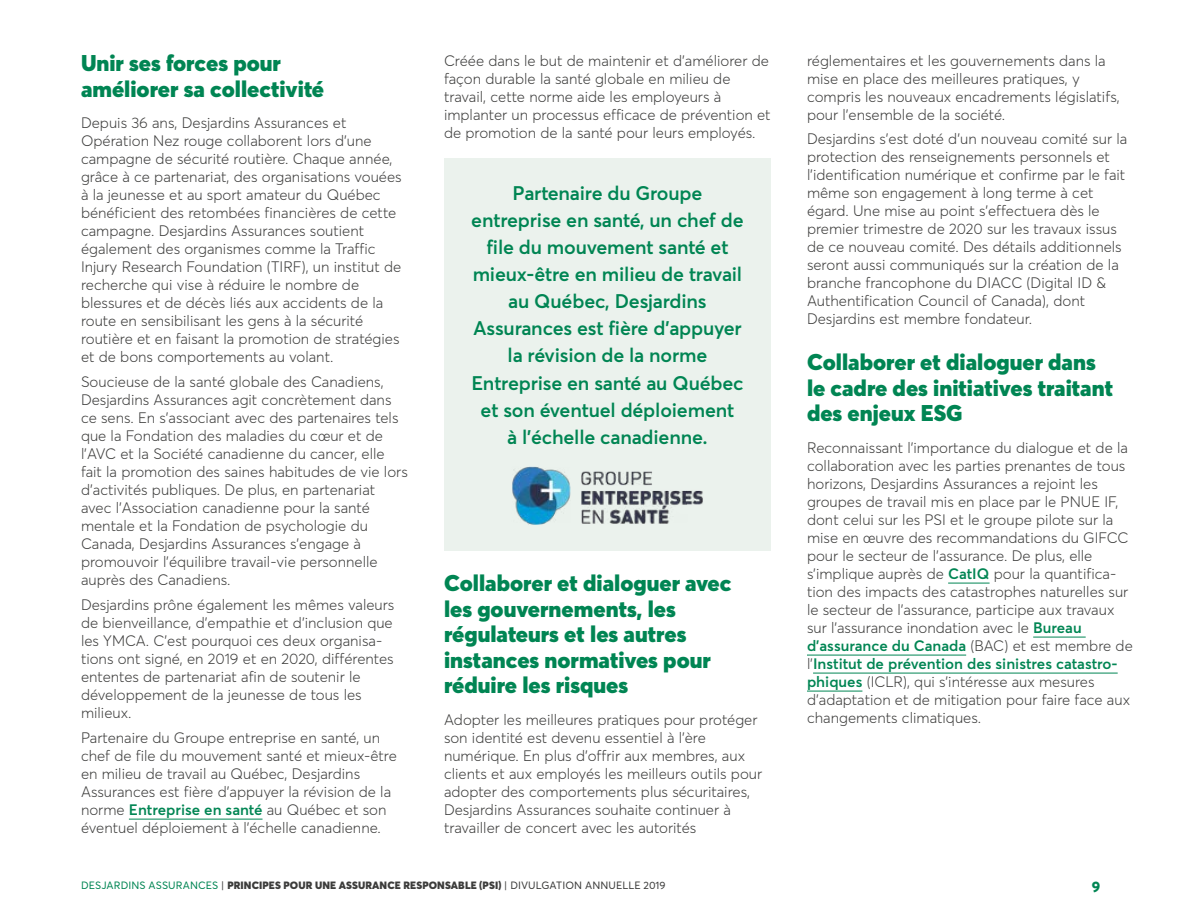
<style>
.page{position:relative;width:1188px;height:918px;background:#fff}
.page>*{position:absolute;margin:0;border:0;box-sizing:border-box;transform-origin:0 0}
.t1{font:900 22.5px/25.5px "Averta";color:#008553}
.t2{font:600 19.5px/27px "Averta";letter-spacing:-.01em;color:#008553;text-align:center}
.t3{font:300 15px/18px "Averta";color:#3c3c3b}
.t4{font:800 15px "Averta";color:#008553}
.t5{font:900 10.5px "Averta";letter-spacing:.01em;color:#3c3c3b}
.s1{font-weight:600;color:#008553}
.s2{font-weight:400;color:#008553}
.s3{font-weight:400}
</style>
<div class="page">
<hr style="left:129px;top:819px;width:134px;height:1px;background:#008553">
<hr style="left:948px;top:583px;width:42px;height:1px;background:#008553">
<hr style="left:1033px;top:637px;width:53px;height:1px;background:#008553">
<hr style="left:807px;top:655px;width:159px;height:1px;background:#008553">
<hr style="left:813px;top:673px;width:305px;height:1px;background:#008553">
<hr style="left:807px;top:691px;width:55px;height:1px;background:#008553">
<div style="left:444px;top:158px;width:327px;height:393px;background:#ebf2ed"></div>
<img style="left:512px;top:466px;width:191px;height:59px">
<h3 class="t1" style="left:81px;top:50px;width:245px">Unir ses forces pour améliorer sa collectivité</h3>
<p class="t3" style="left:81px;top:114px;width:322px">Depuis 36 ans, Desjardins Assurances et Opération Nez rouge collaborent lors d’une campagne de sécurité routière. Chaque année, grâce à ce partenariat, des organisations vouées à la jeunesse et au sport amateur du Québec bénéficient des retombées financières de cette campagne. Desjardins Assurances soutient également des organismes comme la Traffic Injury Research Foundation (TIRF), un institut de recherche qui vise à réduire le nombre de blessures et de décès liés aux accidents de la route en sensibilisant les gens à la sécurité routière et en faisant la promotion de stratégies et de bons comportements au volant.</p>
<p class="t3" style="left:81px;top:373px;width:328px">Soucieuse de la santé globale des Canadiens, Desjardins Assurances agit concrètement dans ce sens. En s’associant avec des partenaires tels que la Fondation des maladies du cœur et de l’AVC et la Société canadienne du cancer, elle fait la promotion des saines habitudes de vie lors d’activités publiques. De plus, en partenariat avec l’Association canadienne pour la santé mentale et la Fondation de psychologie du Canada, Desjardins Assurances s’engage à promouvoir l’équilibre travail-vie personnelle auprès des Canadiens.</p>
<p class="t3" style="left:81px;top:595px;width:315px">Desjardins prône également les mêmes valeurs de bienveillance, d’empathie et d’inclusion que les YMCA. C’est pourquoi ces deux organisa&shy;tions ont signé, en 2019 et en 2020, différentes ententes de partenariat afin de soutenir le développement de la jeunesse de tous les milieux.</p>
<p class="t3" style="left:81px;top:728px;width:318px">Partenaire du Groupe entreprise en santé, un chef de file du mouvement santé et mieux-être en milieu de travail au Québec, Desjardins Assurances est fière d’appuyer la révision de la norme <span class="s1">Entreprise en santé</span> au Québec et son éventuel déploiement à l’échelle canadienne.</p>
<p class="t3" style="left:444px;top:51px;width:328px">Créée dans le but de maintenir et d’améliorer de façon durable la santé globale en milieu de travail, cette norme aide les employeurs à implanter un processus efficace de prévention et de promotion de la santé pour leurs employés.</p>
<p class="t2" style="left:471px;top:180px;width:274px">Partenaire du Groupe entreprise en santé, un chef de file du mouvement santé et mieux-être en milieu de travail au Québec, Desjardins<br>Assurances est fière d’appuyer la révision de la norme<br>Entreprise en santé au Québec et son éventuel déploiement<br>à l’échelle canadienne.</p>
<h3 class="t1" style="left:444px;top:570px;width:289px">Collaborer et dialoguer avec les gouvernements, les régulateurs et les autres instances normatives pour réduire les risques</h3>
<p class="t3" style="left:444px;top:710px;width:320px">Adopter les meilleures pratiques pour protéger son identité est devenu essentiel à l’ère numérique. En plus d’offrir aux membres, aux clients et aux employés les meilleurs outils pour adopter des comportements plus sécuritaires, Desjardins Assurances souhaite continuer à travailler de concert avec les autorités</p>
<p class="t3" style="left:807px;top:51px;width:314px">réglementaires et les gouvernements dans la mise en place des meilleures pratiques, y compris les nouveaux encadrements législatifs, pour l’ensemble de la société.</p>
<p class="t3" style="left:807px;top:130px;width:322px">Desjardins s’est doté d’un nouveau comité sur la protection des renseignements personnels et l’identification numérique et confirme par le fait même son engagement à long terme à cet égard. Une mise au point s’effectuera dès le premier trimestre de 2020 sur les travaux issus de ce nouveau comité. Des détails additionnels seront aussi communiqués sur la création de la branche francophone du DIACC (Digital ID &amp; Authentification Council of Canada), dont Desjardins est membre fondateur.</p>
<h3 class="t1" style="left:807px;top:349px;width:308px">Collaborer et dialoguer dans le cadre des initiatives traitant des enjeux ESG</h3>
<p class="t3" style="left:807px;top:438px;width:327px">Reconnaissant l’importance du dialogue et de la collaboration avec les parties prenantes de tous horizons, Desjardins Assurances a rejoint les groupes de travail mis en place par le PNUE IF, dont celui sur les PSI et le groupe pilote sur la mise en œuvre des recommandations du GIFCC pour le secteur de l’assurance. De plus, elle s’implique auprès de <span class="s1">CatIQ</span> pour la quantifica&shy;tion des impacts des catastrophes naturelles sur le secteur de l’assurance, participe aux travaux sur l’assurance inondation avec le <span class="s1">Bureau d’assurance du Canada</span> (BAC) et est membre de l’<span class="s1">Institut de prévention des sinistres catastro&shy;phiques</span> (ICLR), qui s’intéresse aux mesures d’adaptation et de mitigation pour faire face aux changements climatiques.</p>
<p class="t5" style="left:81px;top:878px;width:586px"><span class="s2">DESJARDINS ASSURANCES</span> <span class="s3">|</span> PRINCIPES POUR UNE ASSURANCE RESPONSABLE (PSI) <span class="s3">| DIVULGATION ANNUELLE 2019</span></p>
<p class="t4" style="left:1092px;top:877px;width:10px">9</p>
</div>
